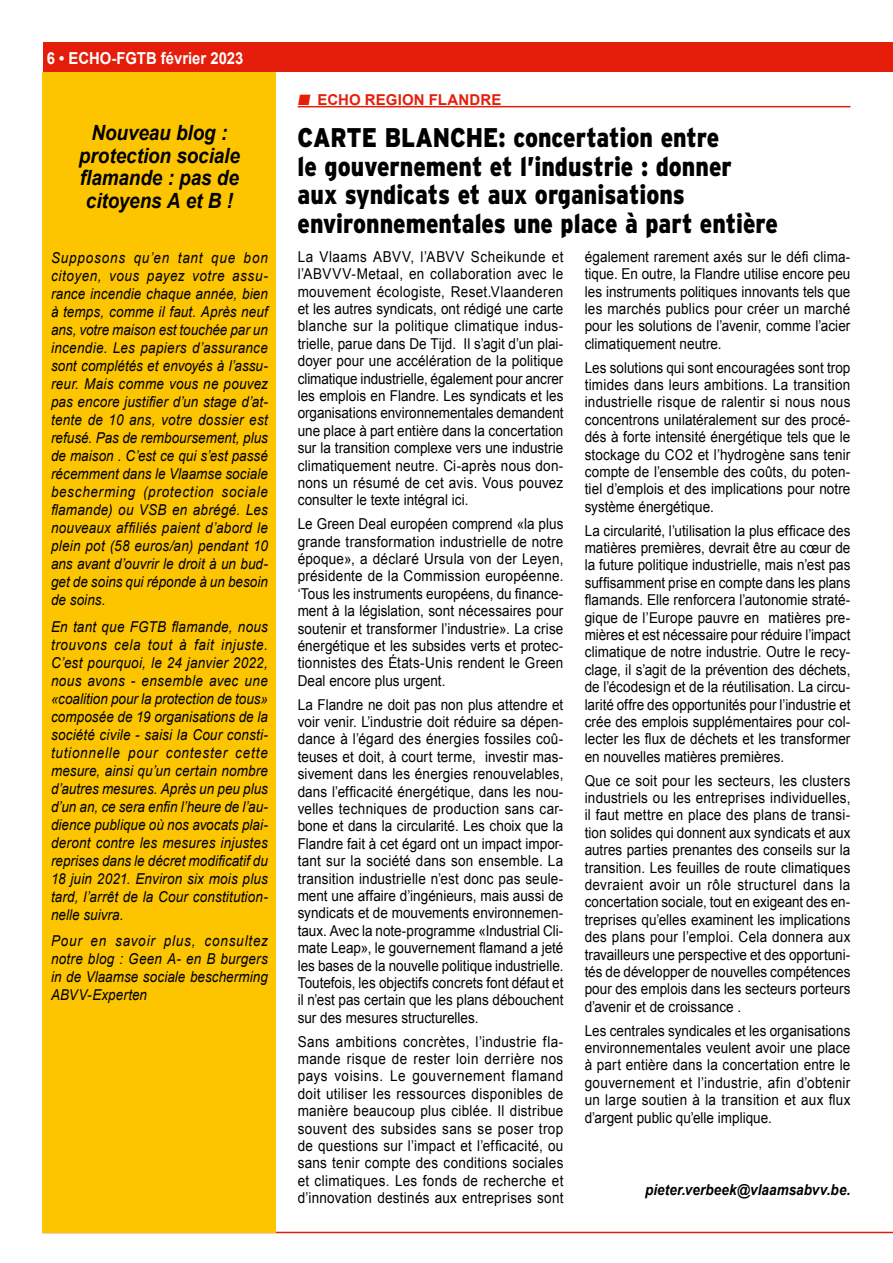
<style>
.page{position:relative;width:893px;height:1263px;background:#fff}
.page>*{position:absolute;margin:0;border:0;box-sizing:border-box;transform-origin:0 0}
.t1{font:900 27px/28.5px "Interstate";color:#000;scale:.85 1}
.t2{font:italic 700 21px/22.5px "Arial";letter-spacing:-.005em;color:#000;text-align:center;scale:.9 1}
.t3{font:700 16.5px "Arial";color:#fff;scale:.9 1}
.t4{font:15px/17.4px "Arial";letter-spacing:.005em;color:#000;text-align:justify;scale:.9 1}
.t5{font:italic 15px/18px "Arial";letter-spacing:.005em;color:#000;text-align:justify;scale:.9 1}
.t6{font:italic 700 15px "Arial";letter-spacing:.005em;color:#000;scale:.9 1}
.t7{font:700 15px "Arial";letter-spacing:.01em;color:#e41e0a}
</style>
<div class="page">
<div style="left:43px;top:43px;width:850px;height:29px;background:#e41e0a"></div>
<hr style="left:43px;top:1232px;width:850px;height:1px;background:#e41e0a">
<div style="left:43px;top:72px;width:233px;height:1161px;background:#fdc500"></div>
<hr style="left:298px;top:106px;width:552px;height:1px;background:#e41e0a">
<p class="t3" style="left:47px;top:47px;width:220px">6 • ECHO-FGTB février 2023</p>
<h2 class="t2" style="left:79px;top:122px;width:180px">Nouveau blog : protection sociale flamande : pas de citoyens A et B !</h2>
<p class="t5" style="left:51px;top:249px;width:242px">Supposons qu’en tant que bon citoyen, vous payez votre assu&shy;rance incendie chaque année, bien à temps, comme il faut. Après neuf ans, votre maison est touchée par un incendie. Les papiers d’assurance sont complétés et envoyés à l’assu&shy;reur. Mais comme vous ne pouvez pas encore justifier d’un stage d’at&shy;tente de 10 ans, votre dossier est refusé. Pas de remboursement, plus de maison . C’est ce qui s’est passé récemment dans le Vlaamse sociale bescherming (protection sociale flamande) ou VSB en abrégé. Les nouveaux affiliés paient d’abord le plein pot (58 euros/an) pendant 10 ans avant d’ouvrir le droit à un bud&shy;get de soins qui réponde à un besoin de soins.</p>
<p class="t5" style="left:51px;top:617px;width:242px">En tant que FGTB flamande, nous trouvons cela tout à fait injuste.<br>C’est pourquoi, le 24 janvier 2022, nous avons - ensemble avec une «coalition pour la protection de tous» composée de 19 organisations de la société civile - saisi la Cour consti&shy;tutionnelle pour contester cette mesure, ainsi qu’un certain nombre d’autres mesures. Après un peu plus d’un an, ce sera enfin l’heure de l’au&shy;dience publique où nos avocats plai&shy;deront contre les mesures injustes reprises dans le décret modificatif du 18 juin 2021. Environ six mois plus tard, l’arrêt de la Cour constitution&shy;nelle suivra.</p>
<p class="t5" style="left:51px;top:932px;width:242px">Pour en savoir plus, consultez notre blog : Geen A- en B burgers in de Vlaamse sociale bescherming ABVV-Experten</p>
<p class="t7" style="left:298px;top:90px;width:205px">■ ECHO REGION FLANDRE</p>
<h1 class="t1" style="left:298px;top:123px;width:567px">CARTE BLANCHE: concertation entre<br>le gouvernement et l’industrie : donner aux syndicats et aux organisations environnementales une place à part entière</h1>
<p class="t4" style="left:298px;top:248px;width:297px">La Vlaams ABVV, l’ABVV Scheikunde et l’ABVVV-Metaal, en collaboration avec le mouvement écologiste, Reset.Vlaanderen et les autres syndicats, ont rédigé une carte blanche sur la politique climatique indus&shy;trielle, parue dans De Tijd. Il s’agit d’un plai&shy;doyer pour une accélération de la politique climatique industrielle, également pour ancrer les emplois en Flandre. Les syndicats et les organisations environnementales demandent une place à part entière dans la concertation sur la transition complexe vers une industrie climatiquement neutre. Ci-après nous don&shy;nons un résumé de cet avis. Vous pouvez consulter le texte intégral ici.</p>
<p class="t4" style="left:298px;top:515px;width:297px">Le Green Deal européen comprend «la plus grande transformation industrielle de notre époque», a déclaré Ursula von der Leyen, présidente de la Commission européenne. ‘Tous les instruments européens, du finance&shy;ment à la législation, sont nécessaires pour soutenir et transformer l’industrie». La crise énergétique et les subsides verts et protec&shy;tionnistes des États-Unis rendent le Green Deal encore plus urgent.</p>
<p class="t4" style="left:298px;top:696px;width:297px">La Flandre ne doit pas non plus attendre et voir venir. L’industrie doit réduire sa dépen&shy;dance à l’égard des énergies fossiles coû&shy;teuses et doit, à court terme, investir mas&shy;sivement dans les énergies renouvelables, dans l’efficacité énergétique, dans les nou&shy;velles techniques de production sans car&shy;bone et dans la circularité. Les choix que la Flandre fait à cet égard ont un impact impor&shy;tant sur la société dans son ensemble. La transition industrielle n’est donc pas seule&shy;ment une affaire d’ingénieurs, mais aussi de syndicats et de mouvements environnemen&shy;taux. Avec la note-programme «Industrial Cli&shy;mate Leap», le gouvernement flamand a jeté les bases de la nouvelle politique industrielle.<br>Toutefois, les objectifs concrets font défaut et il n’est pas certain que les plans débouchent sur des mesures structurelles.</p>
<p class="t4" style="left:298px;top:1033px;width:297px">Sans ambitions concrètes, l’industrie fla&shy;mande risque de rester loin derrière nos pays voisins. Le gouvernement flamand doit utiliser les ressources disponibles de manière beaucoup plus ciblée. Il distribue souvent des subsides sans se poser trop de questions sur l’impact et l’efficacité, ou sans tenir compte des conditions sociales et climatiques. Les fonds de recherche et d’innovation destinés aux entreprises sont</p>
<p class="t4" style="left:585px;top:248px;width:297px">également rarement axés sur le défi clima&shy;tique. En outre, la Flandre utilise encore peu les instruments politiques innovants tels que les marchés publics pour créer un marché pour les solutions de l’avenir, comme l’acier climatiquement neutre.</p>
<p class="t4" style="left:585px;top:359px;width:297px">Les solutions qui sont encouragées sont trop timides dans leurs ambitions. La transition industrielle risque de ralentir si nous nous concentrons unilatéralement sur des procé&shy;dés à forte intensité énergétique tels que le stockage du CO2 et l’hydrogène sans tenir compte de l’ensemble des coûts, du poten&shy;tiel d’emplois et des implications pour notre système énergétique.</p>
<p class="t4" style="left:585px;top:522px;width:297px">La circularité, l’utilisation la plus efficace des matières premières, devrait être au cœur de la future politique industrielle, mais n’est pas suffisamment prise en compte dans les plans flamands. Elle renforcera l’autonomie straté&shy;gique de l’Europe pauvre en matières pre&shy;mières et est nécessaire pour réduire l’impact climatique de notre industrie. Outre le recy&shy;clage, il s’agit de la prévention des déchets, de l’écodesign et de la réutilisation. La circu&shy;larité offre des opportunités pour l’industrie et crée des emplois supplémentaires pour col&shy;lecter les flux de déchets et les transformer en nouvelles matières premières.</p>
<p class="t4" style="left:585px;top:772px;width:297px">Que ce soit pour les secteurs, les clusters industriels ou les entreprises individuelles, il faut mettre en place des plans de transi&shy;tion solides qui donnent aux syndicats et aux autres parties prenantes des conseils sur la transition. Les feuilles de route climatiques devraient avoir un rôle structurel dans la concertation sociale, tout en exigeant des en&shy;treprises qu’elles examinent les implications des plans pour l’emploi. Cela donnera aux travailleurs une perspective et des opportuni&shy;tés de développer de nouvelles compétences pour des emplois dans les secteurs porteurs d’avenir et de croissance .</p>
<p class="t4" style="left:585px;top:1022px;width:297px">Les centrales syndicales et les organisations environnementales veulent avoir une place à part entière dans la concertation entre le gouvernement et l’industrie, afin d’obtenir un large soutien à la transition et aux flux d’argent public qu’elle implique.</p>
<p class="t6" style="left:645px;top:1180px;width:230px">pieter.verbeek@vlaamsabvv.be.</p>
</div>
